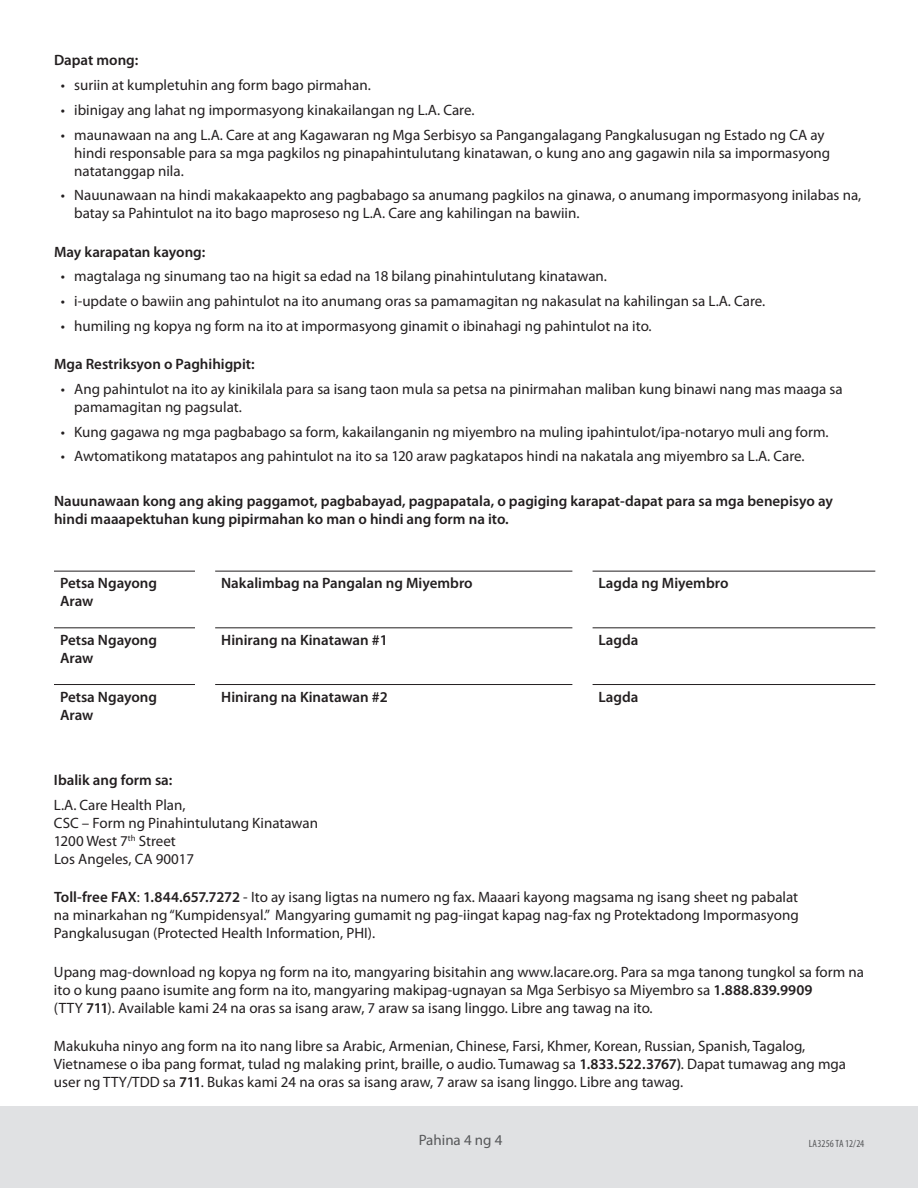
<style>
.page{position:relative;width:918px;height:1188px;background:#fff}
.page>*{position:absolute;margin:0;border:0;box-sizing:border-box;transform-origin:0 0}
.t1{font:15px/18px "Myriad Pro";color:#231f20}
.t2{font:600 15px/18px "Myriad Pro";color:#231f20}
.t3{font:15px "Myriad Pro";color:#57585a}
.t4{font:condensed 10.5px "Myriad Pro";letter-spacing:.005em;color:#57585a}
.s1{font-weight:600}
</style>
<div class="page">
<div style="left:0;top:1106px;width:918px;height:82px;background:#e0e1e3"></div>
<hr style="left:54px;top:571px;width:141px;height:1px;background:#231f20">
<hr style="left:215px;top:571px;width:357px;height:1px;background:#231f20">
<hr style="left:593px;top:571px;width:282px;height:1px;background:#231f20">
<hr style="left:54px;top:627px;width:141px;height:1px;background:#231f20">
<hr style="left:215px;top:627px;width:357px;height:1px;background:#231f20">
<hr style="left:593px;top:627px;width:282px;height:1px;background:#231f20">
<hr style="left:54px;top:684px;width:141px;height:1px;background:#231f20">
<hr style="left:215px;top:684px;width:357px;height:1px;background:#231f20">
<hr style="left:593px;top:684px;width:282px;height:1px;background:#231f20">
<p class="t2" style="left:54px;top:51px;width:86px">Dapat mong:</p>
<p class="t1" style="left:61px;top:76px;width:312px">• suriin at kumpletuhin ang form bago pirmahan.</p>
<p class="t1" style="left:61px;top:100px;width:415px">• ibinigay ang lahat ng impormasyong kinakailangan ng L.A. Care.</p>
<p class="t1" style="left:74px;top:125px;width:758px;text-indent:-14px">• maunawaan na ang L.A. Care at ang Kagawaran ng Mga Serbisyo sa Pangangalagang Pangkalusugan ng Estado ng CA ay hindi responsable para sa mga pagkilos ng pinapahintulutang kinatawan, o kung ano ang gagawin nila sa impormasyong natatanggap nila.</p>
<p class="t1" style="left:74px;top:186px;width:789px;text-indent:-14px">• Nauunawaan na hindi makakaapekto ang pagbabago sa anumang pagkilos na ginawa, o anumang impormasyong inilabas na, batay sa Pahintulot na ito bago maproseso ng L.A. Care ang kahilingan na bawiin.</p>
<p class="t2" style="left:54px;top:242px;width:153px">May karapatan kayong:</p>
<p class="t1" style="left:61px;top:267px;width:548px">• magtalaga ng sinumang tao na higit sa edad na 18 bilang pinahintulutang kinatawan.</p>
<p class="t1" style="left:61px;top:292px;width:706px">• i-update o bawiin ang pahintulot na ito anumang oras sa pamamagitan ng nakasulat na kahilingan sa L.A. Care.</p>
<p class="t1" style="left:61px;top:316px;width:592px">• humiling ng kopya ng form na ito at impormasyong ginamit o ibinahagi ng pahintulot na ito.</p>
<p class="t2" style="left:54px;top:355px;width:202px">Mga Restriksyon o Paghihigpit:</p>
<p class="t1" style="left:74px;top:379px;width:770px;text-indent:-14px">• Ang pahintulot na ito ay kinikilala para sa isang taon mula sa petsa na pinirmahan maliban kung binawi nang mas maaga sa pamamagitan ng pagsulat.</p>
<p class="t1" style="left:61px;top:422px;width:769px">• Kung gagawa ng mga pagbabago sa form, kakailanganin ng miyembro na muling ipahintulot/ipa-notaryo muli ang form.</p>
<p class="t1" style="left:61px;top:447px;width:745px">• Awtomatikong matatapos ang pahintulot na ito sa 120 araw pagkatapos hindi na nakatala ang miyembro sa L.A. Care.</p>
<p class="t2" style="left:54px;top:492px;width:781px">Nauunawaan kong ang aking paggamot, pagbabayad, pagpapatala, o pagiging karapat-dapat para sa mga benepisyo ay hindi maaapektuhan kung pipirmahan ko man o hindi ang form na ito.</p>
<p class="t2" style="left:60px;top:574px;width:99px">Petsa Ngayong<br>Araw</p>
<p class="t2" style="left:221px;top:574px;width:253px">Nakalimbag na Pangalan ng Miyembro</p>
<p class="t2" style="left:599px;top:574px;width:131px">Lagda ng Miyembro</p>
<p class="t2" style="left:60px;top:631px;width:99px">Petsa Ngayong<br>Araw</p>
<p class="t2" style="left:221px;top:631px;width:168px">Hinirang na Kinatawan #1</p>
<p class="t2" style="left:599px;top:631px;width:41px">Lagda</p>
<p class="t2" style="left:60px;top:687px;width:99px">Petsa Ngayong<br>Araw</p>
<p class="t2" style="left:221px;top:687px;width:168px">Hinirang na Kinatawan #2</p>
<p class="t2" style="left:599px;top:687px;width:41px">Lagda</p>
<p class="t1" style="left:54px;top:768px;width:133px;line-height:24.8px"><span class="s1">Ibalik ang form sa:<br></span>L.A. Care Health Plan,</p>
<p class="t1" style="left:54px;top:814px;width:266px">CSC – Form ng Pinahintulutang Kinatawan<br>1200 West 7<sup>th</sup> Street<br>Los Angeles, CA 90017</p>
<p class="t1" style="left:54px;top:888px;width:746px;text-align:justify"><span class="s1">Toll-free FAX</span>: <span class="s1">1.844.657.7272</span> - Ito ay isang ligtas na numero ng fax. Maaari kayong magsama ng isang sheet ng pabalat na minarkahan ng “Kumpidensyal.” Mangyaring gumamit ng pag-iingat kapag nag-fax ng Protektadong Impormasyong Pangkalusugan (Protected Health Information, PHI).</p>
<p class="t1" style="left:54px;top:962px;width:812px">Upang mag-download ng kopya ng form na ito, mangyaring bisitahin ang www.lacare.org. Para sa mga tanong tungkol sa form na ito o kung paano isumite ang form na ito, mangyaring makipag-ugnayan sa Mga Serbisyo sa Miyembro sa <span class="s1">1.888.839.9909<br></span>(TTY <span class="s1">711</span>). Available kami 24 na oras sa isang araw, 7 araw sa isang linggo. Libre ang tawag na ito.</p>
<p class="t1" style="left:54px;top:1037px;width:794px">Makukuha ninyo ang form na ito nang libre sa Arabic, Armenian, Chinese, Farsi, Khmer, Korean, Russian, Spanish, Tagalog,<br>Vietnamese o iba pang format, tulad ng malaking print, braille, o audio. Tumawag sa <span class="s1">1.833.522.3767)</span>. Dapat tumawag ang mga user ng TTY/TDD sa <span class="s1">711</span>. Bukas kami 24 na oras sa isang araw, 7 araw sa isang linggo. Libre ang tawag.</p>
<p class="t3" style="left:419px;top:1131px;width:85px">Pahina 4 ng 4</p>
<p class="t4" style="left:809px;top:1137px;width:57px">LA3256 TA 12/24</p>
</div>
